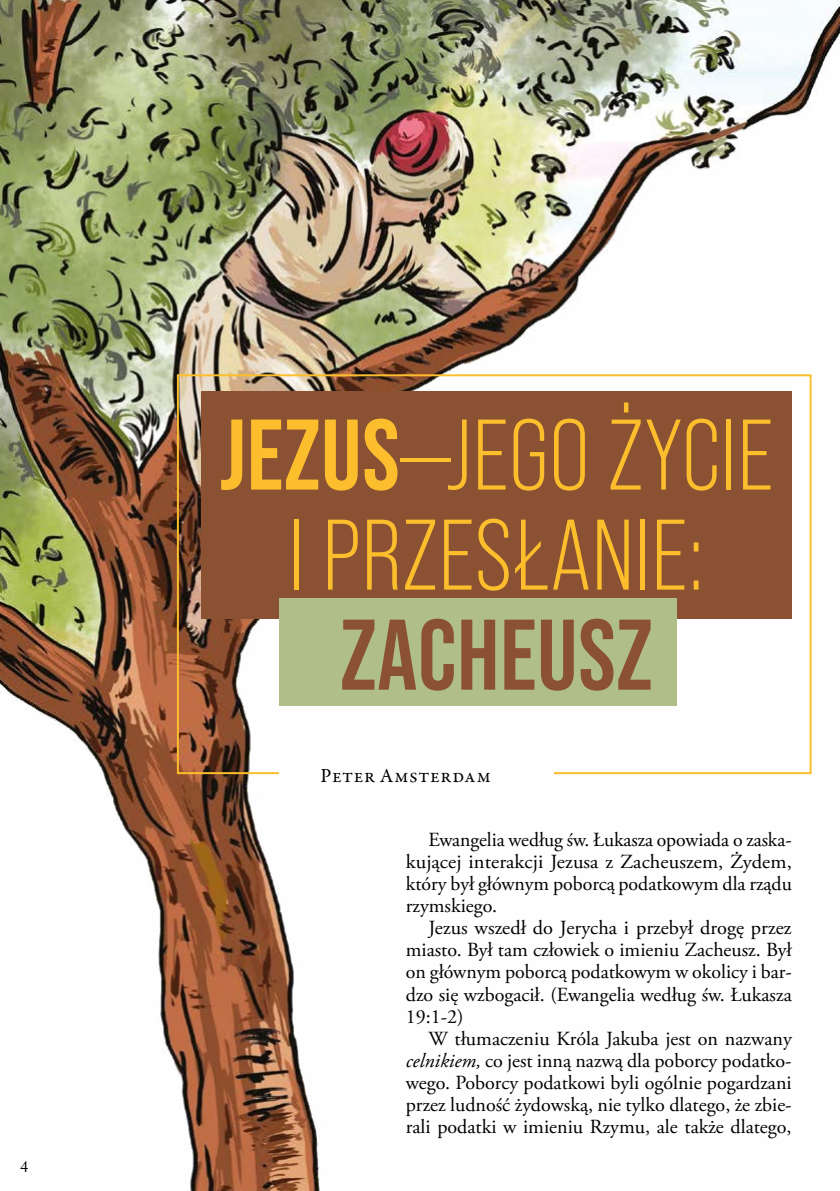
<style>
.page{position:relative;width:840px;height:1191px;background:#fff}
.page>*{position:absolute;margin:0;border:0;box-sizing:border-box;transform-origin:0 0}
.t1{font:100px/100px "Bebas Neue Pro";letter-spacing:.01em;color:#fcbe2c;text-align:center}
.t2{font:700 100px "Bebas Neue Pro";letter-spacing:.01em;color:#8a5133}
.t3{font:20px/22.2px "Adobe Garamond Pro";color:#000;text-align:justify}
.t4{font:20px "Garamond Premr Pro";letter-spacing:.03em;color:#000}
.t5{font:16px "Adobe Caslon Pro";color:#000}
.s1{font-weight:700}
.s2{font-style:italic}
</style>
<div class="page">
<img style="left:0;top:0;width:839px;height:1191px">
<div style="left:201px;top:391px;width:590px;height:228px;background:#8a5133"></div>
<div style="left:177px;top:374px;width:634px;height:400px;border:2px solid #fcbe2c"></div>
<div style="left:279px;top:598px;width:398px;height:108px;background:#b0bf88"></div>
<div style="left:279px;top:746px;width:274px;height:35px;background:#fff"></div>
<p class="t5" style="left:20px;top:1157px;width:9px">4</p>
<h1 class="t1" style="left:220px;top:405px;width:554px"><span class="s1">JEZUS</span>—JEGO ŻYCIE<br>I PRZESŁANIE:</h1>
<h1 class="t2" style="left:340px;top:598px;width:313px">ZACHEUSZ</h1>
<p class="t4" style="left:320px;top:764px;width:172px">Peter Amsterdam</p>
<p class="t3" style="left:405px;top:828px;width:387px;text-indent:23px">Ewangelia według św. Łukasza opowiada o zaska&shy;kującej interakcji Jezusa z Zacheuszem, Żydem, który był głównym poborcą podatkowym dla rządu rzymskiego.</p>
<p class="t3" style="left:405px;top:917px;width:387px;text-indent:23px">Jezus wszedł do Jerycha i przebył drogę przez miasto. Był tam człowiek o imieniu Zacheusz. Był on głównym poborcą podatkowym w okolicy i bar&shy;dzo się wzbogacił. (Ewangelia według św. Łukasza 19:1-2)</p>
<p class="t3" style="left:405px;top:1028px;width:387px;text-indent:23px">W tłumaczeniu Króla Jakuba jest on nazwany <span class="s2">celnikiem,</span> co jest inną nazwą dla poborcy podatko&shy;wego. Poborcy podatkowi byli ogólnie pogardzani przez ludność żydowską, nie tylko dlatego, że zbie&shy;rali podatki w imieniu Rzymu, ale także dlatego,</p>
</div>
